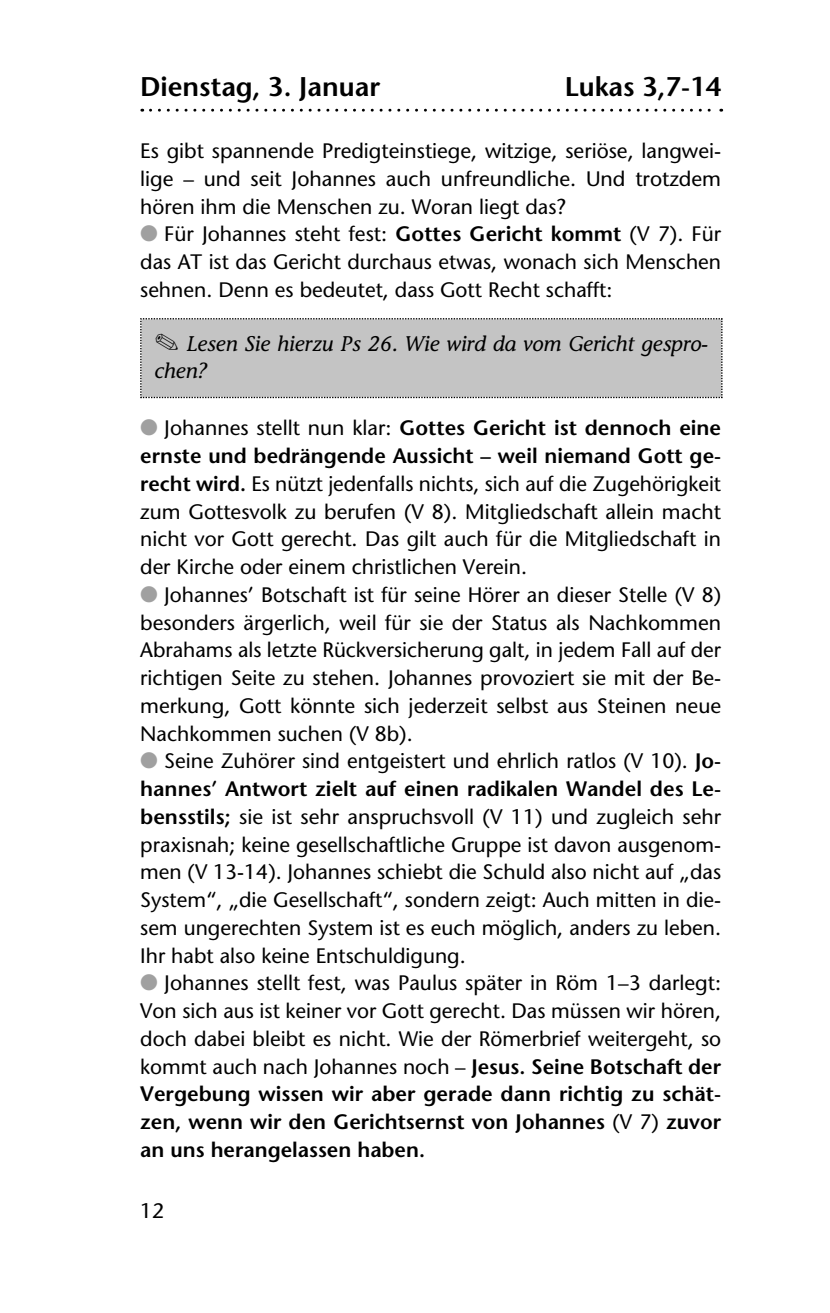
<style>
.page{position:relative;width:830px;height:1313px;background:#fff}
.page>*{position:absolute;margin:0;border:0;box-sizing:border-box;transform-origin:0 0}
.t1{font:600 27px "Stone Sans";color:#000}
.t2{font:italic 21.15px/27.7px "Stone Informal";color:#000}
.t3{font:20.93px/27.7px "Stone Sans";color:#000;text-align:justify}
.s1{color:#a0a0a0}
.s2{font-weight:600}
</style>
<div class="page">
<svg style="left:150px;top:109px;width:571px;height:3px"></svg>
<div style="left:140px;top:318px;width:582px;height:81px;background:#c4c4c4"></div>
<p class="t1" style="left:140px;top:77px;width:241px">Dienstag, 3. Januar</p>
<p class="t1" style="left:564px;top:77px;width:158px">Lukas 3,7-14</p>
<p class="t3" style="left:140px;top:139px;width:582px">Es gibt spannende Predigteinstiege, witzige, seriöse, langwei&shy;lige – und seit Johannes auch unfreundliche. Und trotzdem hören ihm die Menschen zu. Woran liegt das?</p>
<p class="t3" style="left:140px;top:222px;width:582px"><span class="s1">●</span> Für Johannes steht fest: <span class="s2">Gottes Gericht kommt</span> (V 7). Für das AT ist das Gericht durchaus etwas, wonach sich Menschen sehnen. Denn es bedeutet, dass Gott Recht schafft:</p>
<p class="t2" style="left:154px;top:332px;width:555px">✎ Lesen Sie hierzu Ps 26. Wie wird da vom Gericht gespro&shy;chen?</p>
<p class="t3" style="left:140px;top:417px;width:582px"><span class="s1">●</span> Johannes stellt nun klar: <span class="s2">Gottes Gericht ist dennoch eine ernste und bedrängende Aussicht – weil niemand Gott ge&shy;recht wird.</span> Es nützt jedenfalls nichts, sich auf die Zugehörigkeit zum Gottesvolk zu berufen (V 8). Mitgliedschaft allein macht nicht vor Gott gerecht. Das gilt auch für die Mitgliedschaft in der Kirche oder einem christlichen Verein.</p>
<p class="t3" style="left:140px;top:583px;width:582px"><span class="s1">●</span> Johannes’ Botschaft ist für seine Hörer an dieser Stelle (V 8) besonders ärgerlich, weil für sie der Status als Nachkommen Abrahams als letzte Rückversicherung galt, in jedem Fall auf der richtigen Seite zu stehen. Johannes provoziert sie mit der Be&shy;merkung, Gott könnte sich jederzeit selbst aus Steinen neue Nachkommen suchen (V 8b).</p>
<p class="t3" style="left:140px;top:749px;width:582px"><span class="s1">●</span> Seine Zuhörer sind entgeistert und ehrlich ratlos (V 10). <span class="s2">Jo&shy;hannes’ Antwort zielt auf einen radikalen Wandel des Le&shy;bensstils;</span> sie ist sehr anspruchsvoll (V 11) und zugleich sehr praxisnah; keine gesellschaftliche Gruppe ist davon ausgenom&shy;men (V 13-14). Johannes schiebt die Schuld also nicht auf „das System“, „die Gesellschaft“, sondern zeigt: Auch mitten in die&shy;sem ungerechten System ist es euch möglich, anders zu leben.<br>Ihr habt also keine Entschuldigung.</p>
<p class="t3" style="left:140px;top:971px;width:582px"><span class="s1">●</span> Johannes stellt fest, was Paulus später in Röm 1–3 darlegt:<br>Von sich aus ist keiner vor Gott gerecht. Das müssen wir hören, doch dabei bleibt es nicht. Wie der Römerbrief weitergeht, so kommt auch nach Johannes noch – <span class="s2">Jesus. Seine Botschaft der Vergebung wissen wir aber gerade dann richtig zu schät&shy;zen, wenn wir den Gerichtsernst von Johannes</span> (V 7) <span class="s2">zuvor an uns herangelassen haben.</span></p>
<p class="t3" style="left:140px;top:1199px;width:26px">12</p>
</div>
